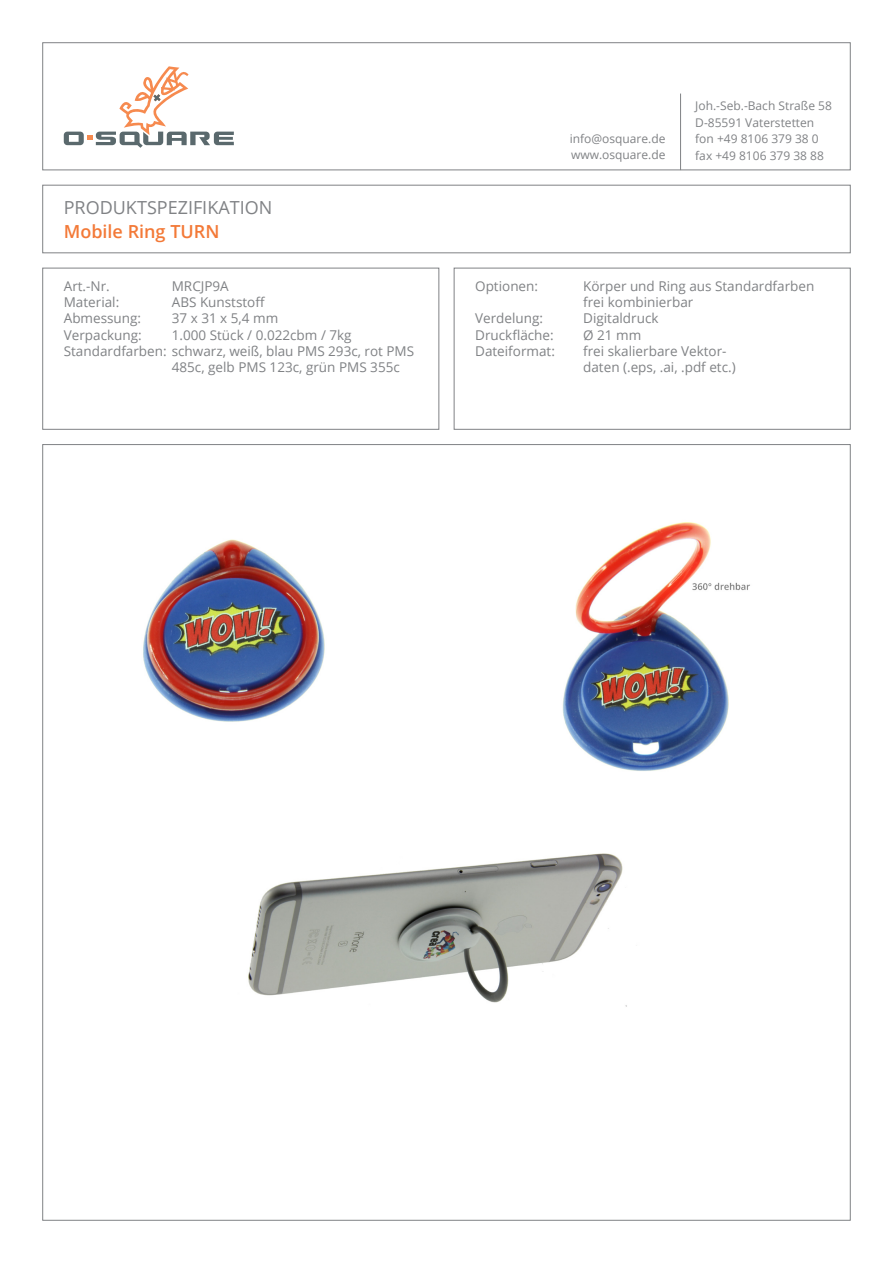
<style>
.page{position:relative;width:893px;height:1263px;background:#fff}
.page>*{position:absolute;margin:0;border:0;box-sizing:border-box;transform-origin:0 0}
.t1{font:18px "Open Sans";color:#808285}
.t2{font:600 18px "Open Sans";color:#f37937}
.t3{font:13.5px/16.2px "Open Sans";color:#808285}
.t4{font:12px/16.5px "Open Sans";color:#808285}
</style>
<div class="page">
<div style="left:43px;top:185px;width:807px;height:68px;border:1px solid #808285"></div>
<div style="left:43px;top:43px;width:807px;height:127px;border:1px solid #808285"></div>
<hr style="left:680px;top:94px;width:1px;height:76px;background:#808285">
<svg style="left:64px;top:66px;width:170px;height:82px"></svg>
<div style="left:454px;top:268px;width:396px;height:161px;border:1px solid #808285"></div>
<div style="left:43px;top:268px;width:396px;height:161px;border:1px solid #808285"></div>
<img style="left:248px;top:853px;width:379px;height:154px">
<img style="left:143px;top:539px;width:182px;height:183px">
<img style="left:563px;top:522px;width:187px;height:249px">
<h1 class="t1" style="left:64px;top:195px;width:210px">PRODUKTSPEZIFIKATION</h1>
<h1 class="t2" style="left:64px;top:219px;width:157px">Mobile Ring TURN</h1>
<p class="t3" style="left:64px;top:278px;width:48px">Art.-Nr.</p>
<p class="t3" style="left:172px;top:278px;width:59px">MRCJP9A</p>
<p class="t3" style="left:64px;top:294px;width:57px">Material:</p>
<p class="t3" style="left:172px;top:294px;width:95px">ABS Kunststoff</p>
<p class="t3" style="left:64px;top:310px;width:79px">Abmessung:</p>
<p class="t3" style="left:172px;top:310px;width:108px">37 x 31 x 5,4 mm</p>
<p class="t3" style="left:64px;top:326px;width:79px">Verpackung:</p>
<p class="t3" style="left:172px;top:326px;width:181px">1.000 Stück / 0.022cbm / 7kg</p>
<p class="t3" style="left:64px;top:342px;width:352px">Standardfarben: schwarz, weiß, blau PMS 293c, rot PMS</p>
<p class="t3" style="left:172px;top:359px;width:230px">485c, gelb PMS 123c, grün PMS 355c</p>
<p class="t4" style="left:570px;top:130px;width:97px">info@osquare.de www.osquare.de</p>
<p class="t4" style="left:695px;top:97px;width:138px">Joh.-Seb.-Bach Straße 58<br>D-85591 Vaterstetten fon +49 8106 379 38 0 fax +49 8106 379 38 88</p>
<p class="t3" style="left:475px;top:278px;width:64px">Optionen:</p>
<p class="t3" style="left:583px;top:278px;width:233px">Körper und Ring aus Standardfarben frei kombinierbar</p>
<p class="t3" style="left:475px;top:310px;width:69px">Verdelung:</p>
<p class="t3" style="left:583px;top:310px;width:77px">Digitaldruck</p>
<p class="t3" style="left:475px;top:326px;width:80px">Druckfläche:</p>
<p class="t3" style="left:583px;top:326px;width:60px">Ø 21 mm</p>
<p class="t3" style="left:475px;top:342px;width:81px">Dateiformat:</p>
<p class="t3" style="left:583px;top:342px;width:154px">frei skalierbare Vektor&shy;daten (.eps, .ai, .pdf etc.)</p>
</div>
